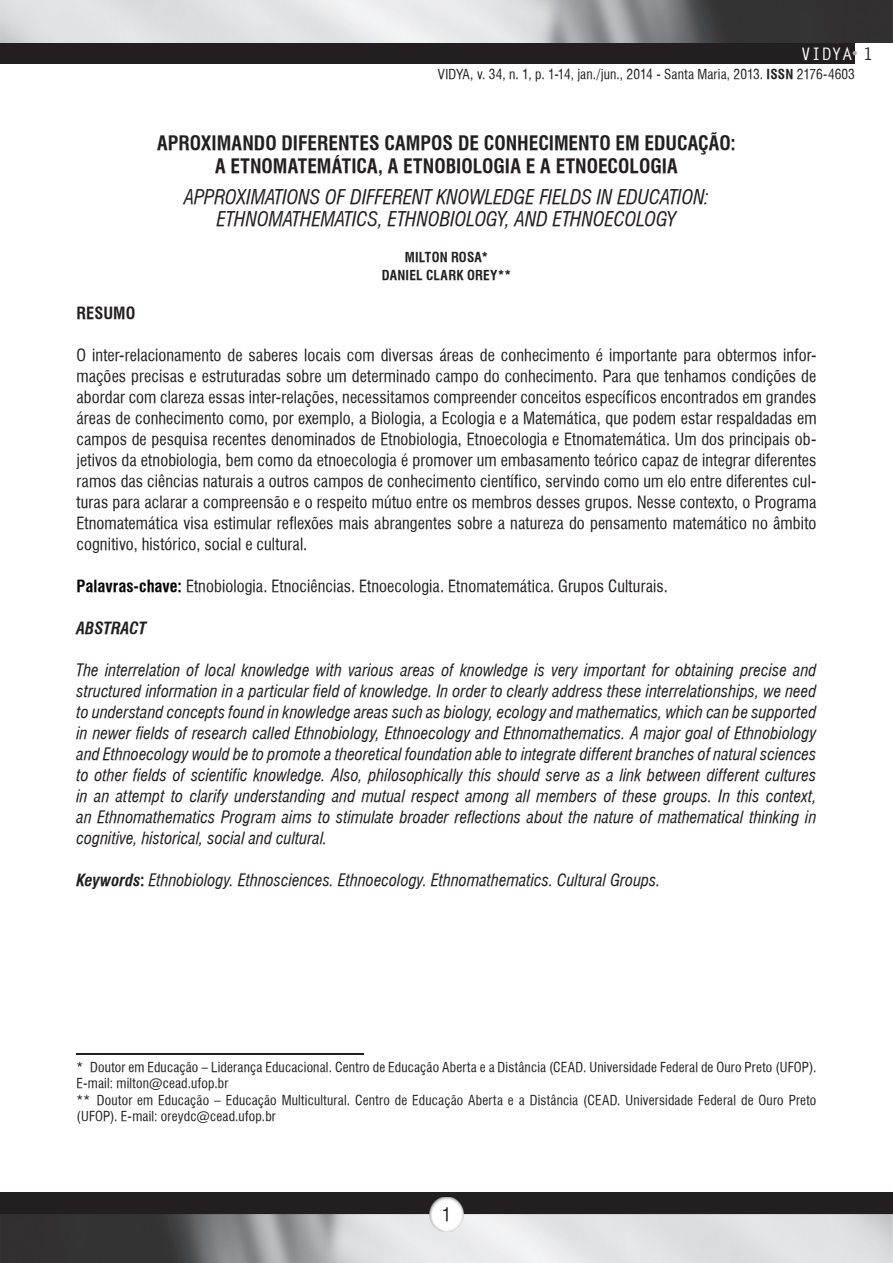
<style>
.page{position:relative;width:893px;height:1263px;background:#fff}
.page>*{position:absolute;margin:0;border:0;box-sizing:border-box;transform-origin:0 0}
.t1{font:italic condensed 19.5px/22.5px "Halvett";color:#231f20;text-align:center}
.t2{font:700 condensed 19.5px/22.5px "Halvett";color:#231f20;text-align:center}
.t3{font:18px "Halvett Condensed";color:#231f20}
.t4{font:700 17.25px "Letter Gothic Std";color:#fff}
.t5{font:16.5px/21px "Halvett Condensed";letter-spacing:.005em;color:#231f20;text-align:justify}
.t6{font:italic condensed 16.5px/21px "Halvett";letter-spacing:.005em;color:#231f20;text-align:justify}
.t7{font:italic 700 condensed 16.5px "Halvett";letter-spacing:-.01em;color:#231f20}
.t8{font:700 condensed 16.5px "Halvett";letter-spacing:.005em;color:#231f20}
.t9{font:13.5px/16.5px "Halvett Condensed";letter-spacing:.015em;color:#231f20}
.t10{font:700 condensed 13.5px/18px "Halvett";letter-spacing:.015em;color:#231f20;text-align:center}
.s1{color:#231f20}
.s2{font-family:"Halvett";font-weight:700;font-stretch:condensed}
.s3{font-family:"Halvett";font-weight:700;font-stretch:condensed;color:#040503}
.s4{font-weight:700}
.s5{font-weight:700;font-style:normal}
</style>
<div class="page">
<div style="left:0;top:0;width:855px;height:64px;background:#231f20"></div>
<div style="left:0;top:1193px;width:893px;height:70px;background:#231f20"></div>
<img style="left:0;top:0;width:893px;height:43px">
<img style="left:0;top:1214px;width:893px;height:49px">
<svg style="left:853px;top:51px;width:4px;height:4px"></svg>
<img style="left:429px;top:1197px;width:34px;height:34px">
<hr style="left:77px;top:1053px;width:287px;height:1px;background:#231f20">
<p class="t4" style="left:801px;top:43px;width:74px">VIDYA <span class="s1">1</span></p>
<p class="t9" style="left:438px;top:65px;width:418px">VIDYA, v. 34, n. 1, p. 1-14, jan./jun., 2014 - Santa Maria, 2013. <span class="s2">ISSN</span> 2176-4603</p>
<p class="t2" style="left:157px;top:132px;width:580px">APROXIMANDO DIFERENTES CAMPOS DE CONHECIMENTO EM EDUCAÇÃO:<br>A ETNOMATEMÁTICA, A ETNOBIOLOGIA E A ETNOECOLOGIA</p>
<p class="t1" style="left:184px;top:186px;width:526px">APPROXIMATIONS OF DIFFERENT KNOWLEDGE FIELDS IN EDUCATION:<br>ETHNOMATHEMATICS, ETHNOBIOLOGY, AND ETHNOECOLOGY</p>
<p class="t10" style="left:382px;top:248px;width:131px">MILTON ROSA*<br>DANIEL CLARK OREY**</p>
<p class="t8" style="left:77px;top:303px;width:60px">RESUMO</p>
<p class="t5" style="left:77px;top:345px;width:741px">O inter-relacionamento de saberes locais com diversas áreas de conhecimento é importante para obtermos infor&shy;mações precisas e estruturadas sobre um determinado campo do conhecimento. Para que tenhamos condições de abordar com clareza essas inter-relações, necessitamos compreender conceitos específicos encontrados em grandes áreas de conhecimento como, por exemplo, a Biologia, a Ecologia e a Matemática, que podem estar respaldadas em campos de pesquisa recentes denominados de Etnobiologia, Etnoecologia e Etnomatemática. Um dos principais ob&shy;jetivos da etnobiologia, bem como da etnoecologia é promover um embasamento teórico capaz de integrar diferentes ramos das ciências naturais a outros campos de conhecimento científico, servindo como um elo entre diferentes cul&shy;turas para aclarar a compreensão e o respeito mútuo entre os membros desses grupos. Nesse contexto, o Programa Etnomatemática visa estimular reflexões mais abrangentes sobre a natureza do pensamento matemático no âmbito cognitivo, histórico, social e cultural.</p>
<p class="t5" style="left:77px;top:576px;width:593px"><span class="s3">Palavras-chave:</span> Etnobiologia. Etnociências. Etnoecologia. Etnomatemática. Grupos Culturais.</p>
<p class="t7" style="left:77px;top:618px;width:72px">ABSTRACT</p>
<p class="t6" style="left:77px;top:660px;width:741px">The interrelation of local knowledge with various areas of knowledge is very important for obtaining precise and structured information in a particular field of knowledge. In order to clearly address these interrelationships, we need to understand concepts found in knowledge areas such as biology, ecology and mathematics, which can be supported in newer fields of research called Ethnobiology, Ethnoecology and Ethnomathematics. A major goal of Ethnobiology and Ethnoecology would be to promote a theoretical foundation able to integrate different branches of natural sciences to other fields of scientific knowledge. Also, philosophically this should serve as a link between different cultures in an attempt to clarify understanding and mutual respect among all members of these groups. In this context, an Ethnomathematics Program aims to stimulate broader reflections about the nature of mathematical thinking in cognitive, historical, social and cultural.</p>
<p class="t6" style="left:77px;top:870px;width:586px"><span class="s4">Keywords</span><span class="s5">:</span> Ethnobiology. Ethnosciences. Ethnoecology. Ethnomathematics. Cultural Groups.</p>
<p class="t9" style="left:77px;top:1059px;width:741px">* Doutor em Educação – Liderança Educacional. Centro de Educação Aberta e a Distância (CEAD. Universidade Federal de Ouro Preto (UFOP).<br>E-mail: milton@cead.ufop.br<br>** Doutor em Educação – Educação Multicultural. Centro de Educação Aberta e a Distância (CEAD. Universidade Federal de Ouro Preto (UFOP). E-mail: oreydc@cead.ufop.br</p>
<p class="t3" style="left:442px;top:1204px;width:10px">1</p>
</div>
